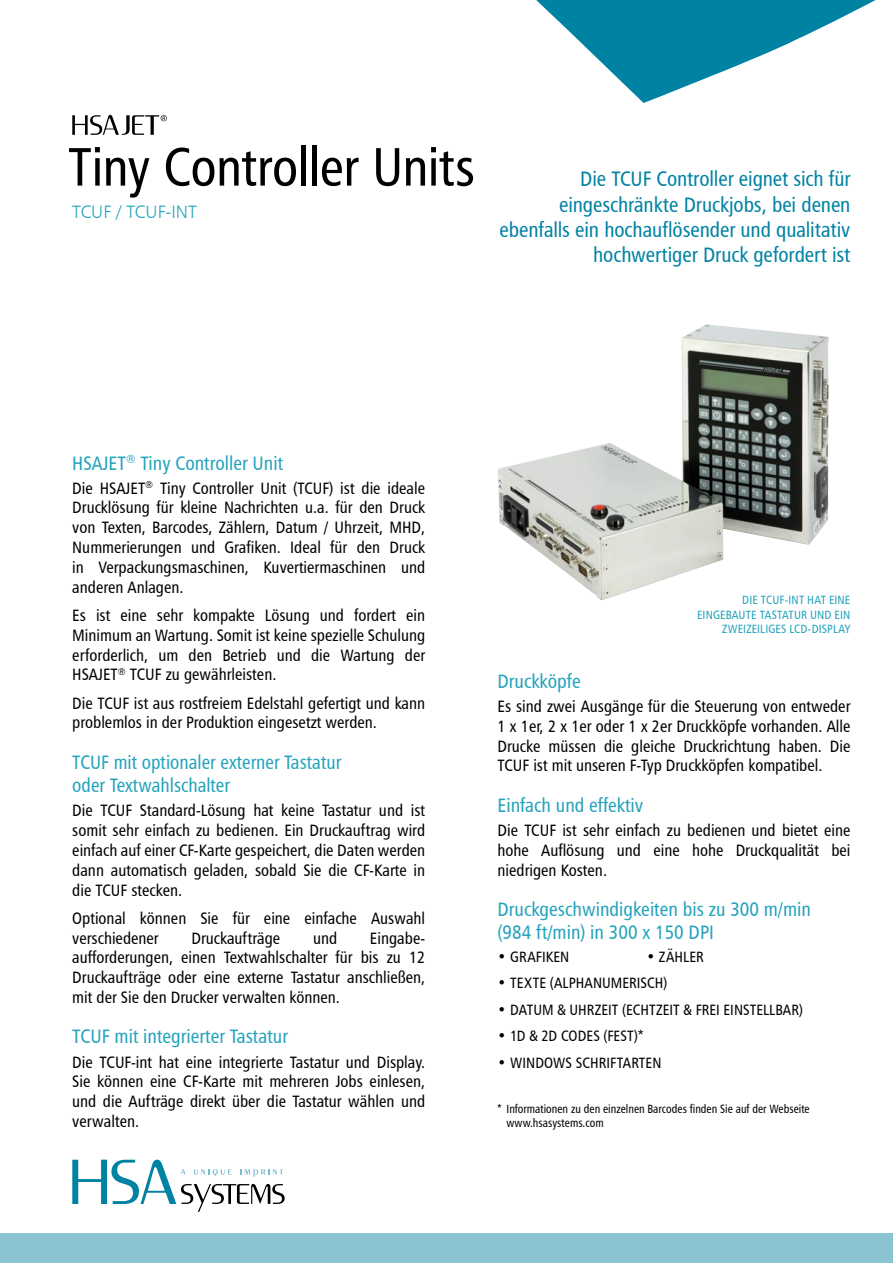
<style>
.page{position:relative;width:893px;height:1263px;background:#fff}
.page>*{position:absolute;margin:0;border:0;box-sizing:border-box;transform-origin:0 0}
.t1{font:54px "Humanist 777 BT Roman Condensed B";letter-spacing:-.01em;color:#000}
.t2{font:21px/25.2px "Humanist 777 BT Roman Condensed B";letter-spacing:-.005em;color:#0082a3;text-align:right}
.t3{font:19.5px/23.4px "Humanist 777 BT Roman Condensed B";color:#24a3bc}
.t4{font:18px "Humanist 777 BT Light B";color:#24a3bc}
.t5{font:16.5px/19.8px "Humanist 777 BT Roman Condensed B";color:#000;text-align:justify}
.t6{font:15px "Humanist 777 BT Roman Condensed B";color:#000}
.t7{font:12px/14.4px "Humanist 777 BT Roman Condensed B";color:#000;scale:.96 1}
.t8{font:12px/14.4px "Humanist 777 BT Roman Condensed B";letter-spacing:.01em;color:#24a3bc;text-align:right}
</style>
<div class="page">
<div style="left:0;top:1233px;width:893px;height:30px;background:#8ac4d4"></div>
<svg style="left:72px;top:1159px;width:213px;height:53px"></svg>
<svg style="left:536px;top:0;width:340px;height:103px"></svg>
<img style="left:498px;top:324px;width:331px;height:276px">
<svg style="left:72px;top:115px;width:95px;height:20px"></svg>
<h1 class="t1" style="left:68px;top:133px;width:409px">Tiny Controller Units</h1>
<p class="t4" style="left:72px;top:200px;width:126px">TCUF / TCUF-INT</p>
<p class="t2" style="left:499px;top:166px;width:352px">Die TCUF Controller eignet sich für eingeschränkte Druckjobs, bei denen ebenfalls ein hochauflösender und qualitativ hochwertiger Druck gefordert ist</p>
<p class="t3" style="left:72px;top:451px;width:212px">HSAJET<sup>®</sup> Tiny Controller Unit</p>
<p class="t5" style="left:72px;top:478px;width:354px">Die HSAJET<sup>®</sup> Tiny Controller Unit (TCUF) ist die ideale Drucklösung für kleine Nachrichten u.a. für den Druck von Texten, Barcodes, Zählern, Datum / Uhrzeit, MHD, Nummerierungen und Grafiken. Ideal für den Druck in Verpackungsmaschinen, Kuvertiermaschinen und anderen Anlagen.</p>
<p class="t5" style="left:72px;top:605px;width:354px">Es ist eine sehr kompakte Lösung und fordert ein Minimum an Wartung. Somit ist keine spezielle Schulung erforderlich, um den Betrieb und die Wartung der HSAJET<sup>®</sup> TCUF zu gewährleisten.</p>
<p class="t5" style="left:72px;top:693px;width:354px">Die TCUF ist aus rostfreiem Edelstahl gefertigt und kann problemlos in der Produktion eingesetzt werden.</p>
<p class="t3" style="left:72px;top:750px;width:270px">TCUF mit optionaler externer Tastatur oder Textwahlschalter</p>
<p class="t5" style="left:72px;top:800px;width:354px">Die TCUF Standard-Lösung hat keine Tastatur und ist somit sehr einfach zu bedienen. Ein Druckauftrag wird einfach auf einer CF-Karte gespeichert, die Daten werden dann automatisch geladen, sobald Sie die CF-Karte in die TCUF stecken.</p>
<p class="t5" style="left:72px;top:908px;width:354px">Optional können Sie für eine einfache Auswahl verschiedener</p>
<p class="t5" style="left:191px;top:928px;width:90px">Druckaufträge</p>
<p class="t5" style="left:313px;top:928px;width:26px">und</p>
<p class="t5" style="left:72px;top:928px;width:354px;text-indent:298px">Eingabe&shy;aufforderungen, einen Textwahlschalter für bis zu 12<br>Druckaufträge oder eine externe Tastatur anschließen, mit der Sie den Drucker verwalten können.</p>
<p class="t3" style="left:72px;top:1024px;width:217px">TCUF mit integrierter Tastatur</p>
<p class="t5" style="left:72px;top:1051px;width:354px">Die TCUF-int hat eine integrierte Tastatur und Display.<br>Sie können eine CF-Karte mit mehreren Jobs einlesen, und die Aufträge direkt über die Tastatur wählen und verwalten.</p>
<p class="t8" style="left:697px;top:593px;width:155px">DIE TCUF-INT HAT EINE<br>EINGEBAUTE TASTATUR UND EIN<br>ZWEIZEILIGES LCD-DISPLAY</p>
<p class="t3" style="left:497px;top:669px;width:85px">Druckköpfe</p>
<p class="t5" style="left:497px;top:696px;width:354px">Es sind zwei Ausgänge für die Steuerung von entweder 1 x 1er, 2 x 1er oder 1 x 2er Druckköpfe vorhanden. Alle Drucke müssen die gleiche Druckrichtung haben. Die TCUF ist mit unseren F-Typ Druckköpfen kompatibel.</p>
<p class="t3" style="left:497px;top:793px;width:147px">Einfach und effektiv</p>
<p class="t5" style="left:497px;top:820px;width:354px">Die TCUF ist sehr einfach zu bedienen und bietet eine hohe Auflösung und eine hohe Druckqualität bei niedrigen Kosten.</p>
<p class="t3" style="left:497px;top:897px;width:315px">Druckgeschwindigkeiten bis zu 300 m/min (984 ft/min) in 300 x 150 DPI</p>
<p class="t6" style="left:497px;top:947px;width:73px">• GRAFIKEN</p>
<p class="t6" style="left:646px;top:947px;width:59px">• ZÄHLER</p>
<p class="t6" style="left:497px;top:973px;width:171px">• TEXTE (ALPHANUMERISCH)</p>
<p class="t6" style="left:497px;top:1000px;width:307px">• DATUM &amp; UHRZEIT (ECHTZEIT &amp; FREI EINSTELLBAR)</p>
<p class="t6" style="left:497px;top:1026px;width:147px">• 1D &amp; 2D CODES (FEST)*</p>
<p class="t6" style="left:497px;top:1053px;width:165px">• WINDOWS SCHRIFTARTEN</p>
<p class="t7" style="left:506px;top:1101px;width:317px;text-indent:-9px">* Informationen zu den einzelnen Barcodes finden Sie auf der Webseite www.hsasystems.com</p>
</div>
